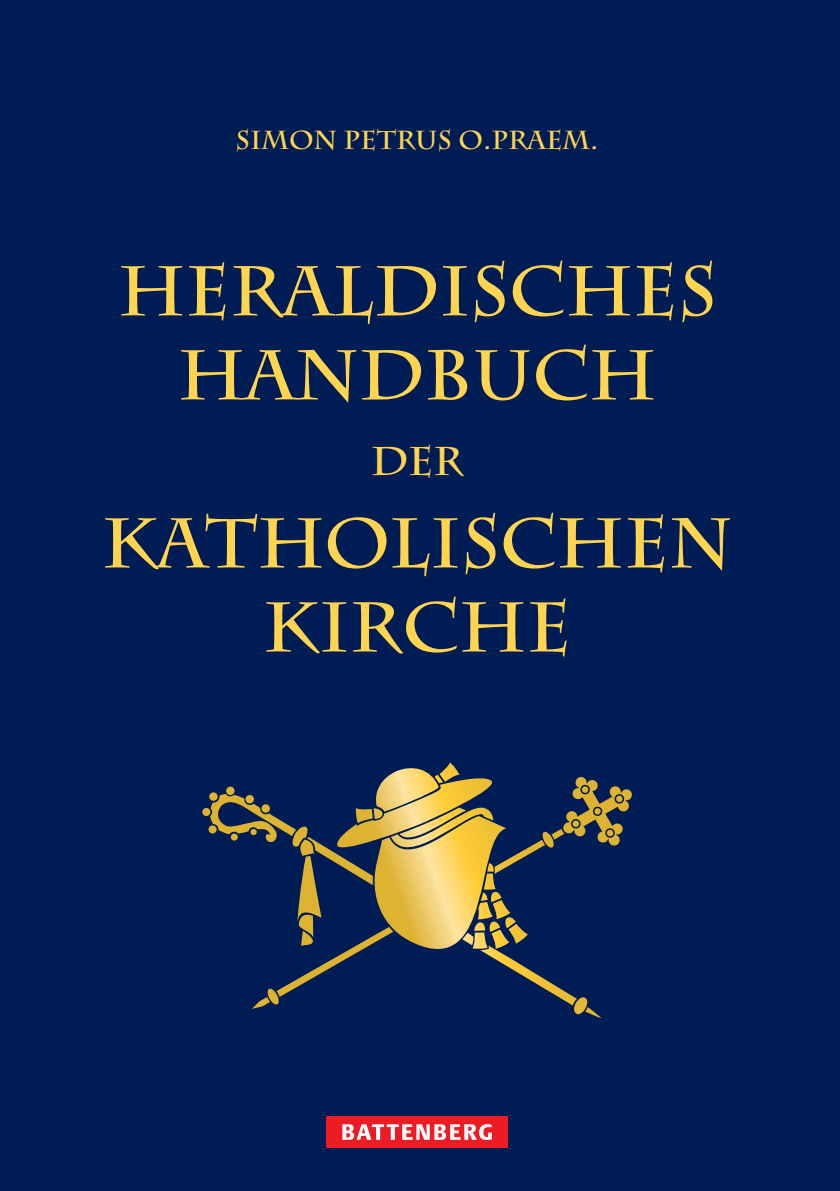
<style>
.page{position:relative;width:840px;height:1191px;background:#fff}
.page>*{position:absolute;margin:0;border:0;box-sizing:border-box;transform-origin:0 0}
.t1{font:700 70px/84px "Charlemagne Std";color:#ffd44f;text-align:center}
.t2{font:700 40px "Charlemagne Std";color:#ffd44f}
.t3{font:700 26px "Charlemagne Std";color:#ffd44f}
</style>
<div class="page">
<div style="left:0;top:0;width:839px;height:1191px;background:#001c54"></div>
<div style="left:326px;top:1116px;width:181px;height:31px;background:#ed1c24"></div>
<svg style="left:342px;top:1124px;width:149px;height:16px"></svg>
<svg style="left:202px;top:762px;width:429px;height:256px"></svg>
<p class="t3" style="left:235px;top:125px;width:364px">SIMON PETRUS O.PRAEM.</p>
<p class="t1" style="left:118px;top:249px;width:600px">HERALDISCHES<br>HANDBUCH</p>
<p class="t2" style="left:370px;top:437px;width:94px">DER</p>
<p class="t1" style="left:102px;top:501px;width:632px">KATHOLISCHEN<br>KIRCHE</p>
</div>
